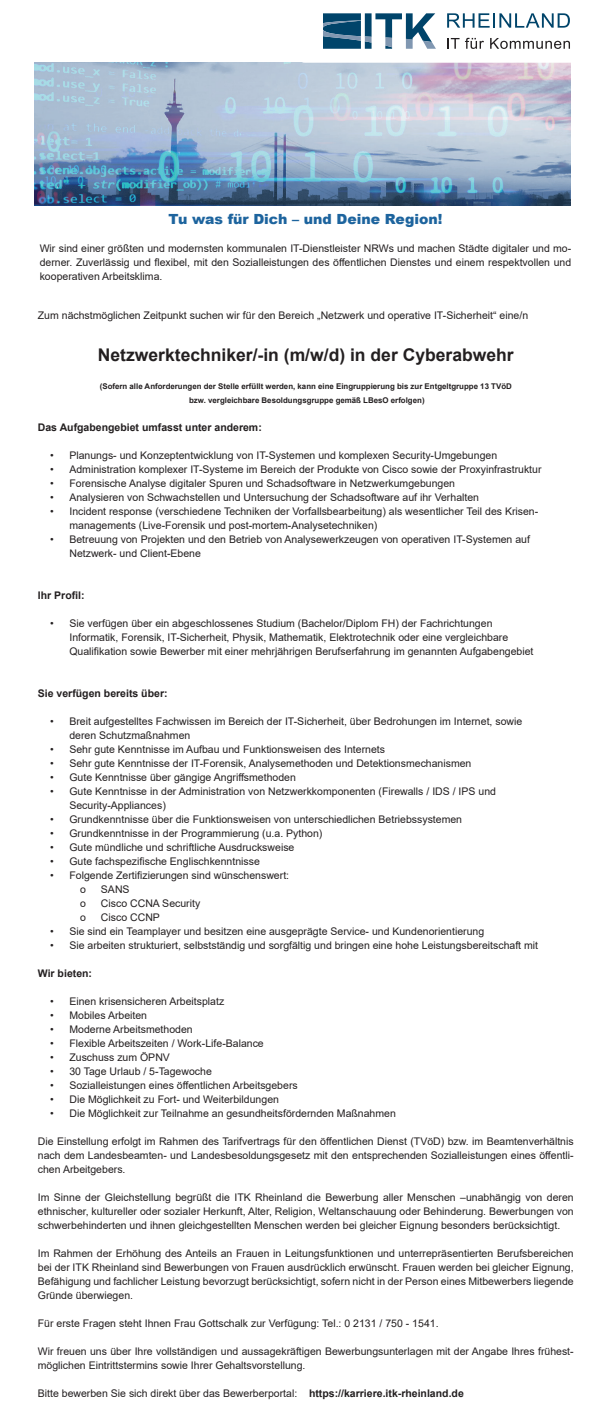
<style>
.page{position:relative;width:611px;height:1412px;background:#fff}
.page>*{position:absolute;margin:0;border:0;box-sizing:border-box;transform-origin:0 0}
.t1{font:700 17.5px "Arial";color:#231f20}
.t2{font:900 14px "Arial";color:#1d649e}
.t3{font:10.5px/14px "Arial";color:#231f20}
.t4{font:700 10.5px "Arial";color:#231f20}
.t5{font:700 7.88px/14px "Arial";color:#231f20;text-align:center}
.s1{font-weight:700}
</style>
<div class="page">
<img style="left:34px;top:62px;width:535px;height:143px">
<div style="left:296px;top:0;width:312px;height:63px;background:#fff;border-radius:9px"></div>
<svg style="left:323px;top:13px;width:112px;height:36px"></svg>
<svg style="left:447px;top:13px;width:122px;height:15px"></svg>
<svg style="left:447px;top:38px;width:36px;height:11px"></svg>
<svg style="left:490px;top:38px;width:79px;height:11px"></svg>
<h2 class="t2" style="left:168px;top:209px;width:275px">Tu was für Dich – und Deine Region!</h2>
<p class="t3" style="left:40px;top:241px;width:532px;text-align:justify">Wir sind einer größten und modernsten kommunalen IT-Dienstleister NRWs und machen Städte digitaler und mo&shy;derner. Zuverlässig und flexibel, mit den Sozialleistungen des öffentlichen Dienstes und einem respektvollen und kooperativen Arbeitsklima.</p>
<p class="t3" style="left:38px;top:308px;width:491px">Zum nächstmöglichen Zeitpunkt suchen wir für den Bereich „Netzwerk und operative IT-Sicherheit“ eine/n</p>
<h1 class="t1" style="left:98px;top:342px;width:417px">Netzwerktechniker/-in (m/w/d) in der Cyberabwehr</h1>
<p class="t5" style="left:100px;top:379px;width:413px">(Sofern alle Anforderungen der Stelle erfüllt werden, kann eine Eingruppierung bis zur Entgeltgruppe 13 TVöD bzw. vergleichbare Besoldungsgruppe gemäß LBesO erfolgen)</p>
<p class="t4" style="left:38px;top:420px;width:225px">Das Aufgabengebiet umfasst unter anderem:</p>
<p class="t3" style="left:50px;top:448px;width:448px">• Planungs- und Konzeptentwicklung von IT-Systemen und komplexen Security-Umgebungen</p>
<p class="t3" style="left:50px;top:462px;width:492px">• Administration komplexer IT-Systeme im Bereich der Produkte von Cisco sowie der Proxyinfrastruktur</p>
<p class="t3" style="left:50px;top:476px;width:406px">• Forensische Analyse digitaler Spuren und Schadsoftware in Netzwerkumgebungen</p>
<p class="t3" style="left:50px;top:490px;width:430px">• Analysieren von Schwachstellen und Untersuchung der Schadsoftware auf ihr Verhalten</p>
<p class="t3" style="left:69px;top:504px;width:470px;text-indent:-19px">• Incident response (verschiedene Techniken der Vorfallsbearbeitung) als wesentlicher Teil des Krisen&shy;managements (Live-Forensik und post-mortem-Analysetechniken)</p>
<p class="t3" style="left:69px;top:532px;width:461px;text-indent:-19px">• Betreuung von Projekten und den Betrieb von Analysewerkzeugen von operativen IT-Systemen auf<br>Netzwerk- und Client-Ebene</p>
<p class="t4" style="left:38px;top:588px;width:48px">Ihr Profil:</p>
<p class="t3" style="left:69px;top:616px;width:465px;text-indent:-19px">• Sie verfügen über ein abgeschlossenes Studium (Bachelor/Diplom FH) der Fachrichtungen<br>Informatik, Forensik, IT-Sicherheit, Physik, Mathematik, Elektrotechnik oder eine vergleichbare<br>Qualifikation sowie Bewerber mit einer mehrjährigen Berufserfahrung im genannten Aufgabengebiet</p>
<p class="t4" style="left:38px;top:686px;width:131px">Sie verfügen bereits über:</p>
<p class="t3" style="left:69px;top:714px;width:454px;text-indent:-19px">• Breit aufgestelltes Fachwissen im Bereich der IT-Sicherheit, über Bedrohungen im Internet, sowie deren Schutzmaßnahmen</p>
<p class="t3" style="left:50px;top:742px;width:336px">• Sehr gute Kenntnisse im Aufbau und Funktionsweisen des Internets</p>
<p class="t3" style="left:50px;top:756px;width:422px">• Sehr gute Kenntnisse der IT-Forensik, Analysemethoden und Detektionsmechanismen</p>
<p class="t3" style="left:50px;top:770px;width:247px">• Gute Kenntnisse über gängige Angriffsmethoden</p>
<p class="t3" style="left:69px;top:784px;width:428px;text-indent:-19px">• Gute Kenntnisse in der Administration von Netzwerkkomponenten (Firewalls / IDS / IPS und<br>Security-Appliances)</p>
<p class="t3" style="left:50px;top:812px;width:413px">• Grundkenntnisse über die Funktionsweisen von unterschiedlichen Betriebssystemen</p>
<p class="t3" style="left:50px;top:826px;width:273px">• Grundkenntnisse in der Programmierung (u.a. Python)</p>
<p class="t3" style="left:50px;top:840px;width:245px">• Gute mündliche und schriftliche Ausdrucksweise</p>
<p class="t3" style="left:50px;top:854px;width:211px">• Gute fachspezifische Englischkenntnisse</p>
<p class="t3" style="left:80px;top:868px;width:210px;text-indent:-30px">• Folgende Zertifizierungen sind wünschenswert: o</p>
<p class="t3" style="left:101px;top:882px;width:30px">SANS</p>
<p class="t3" style="left:80px;top:896px;width:7px">o</p>
<p class="t3" style="left:101px;top:896px;width:101px">Cisco CCNA Security</p>
<p class="t3" style="left:80px;top:910px;width:7px">o</p>
<p class="t3" style="left:101px;top:910px;width:60px">Cisco CCNP</p>
<p class="t3" style="left:50px;top:924px;width:435px">• Sie sind ein Teamplayer und besitzen eine ausgeprägte Service- und Kundenorientierung</p>
<p class="t3" style="left:50px;top:938px;width:489px">• Sie arbeiten strukturiert, selbstständig und sorgfältig und bringen eine hohe Leistungsbereitschaft mit</p>
<p class="t4" style="left:38px;top:966px;width:56px">Wir bieten:</p>
<p class="t3" style="left:50px;top:994px;width:175px">• Einen krisensicheren Arbeitsplatz</p>
<p class="t3" style="left:50px;top:1008px;width:98px">• Mobiles Arbeiten</p>
<p class="t3" style="left:50px;top:1022px;width:144px">• Moderne Arbeitsmethoden</p>
<p class="t3" style="left:50px;top:1036px;width:215px">• Flexible Arbeitszeiten / Work-Life-Balance</p>
<p class="t3" style="left:50px;top:1050px;width:121px">• Zuschuss zum ÖPNV</p>
<p class="t3" style="left:50px;top:1064px;width:163px">• 30 Tage Urlaub / 5-Tagewoche</p>
<p class="t3" style="left:50px;top:1078px;width:249px">• Sozialleistungen eines öffentlichen Arbeitsgebers</p>
<p class="t3" style="left:50px;top:1092px;width:230px">• Die Möglichkeit zu Fort- und Weiterbildungen</p>
<p class="t3" style="left:50px;top:1106px;width:347px">• Die Möglichkeit zur Teilnahme an gesundheitsfördernden Maßnahmen</p>
<p class="t3" style="left:38px;top:1134px;width:537px;text-align:justify">Die Einstellung erfolgt im Rahmen des Tarifvertrags für den öffentlichen Dienst (TVöD) bzw. im Beamtenverhältnis nach dem Landesbeamten- und Landesbesoldungsgesetz mit den entsprechenden Sozialleistungen eines öffentli&shy;chen Arbeitgebers.</p>
<p class="t3" style="left:38px;top:1190px;width:537px;text-align:justify">Im Sinne der Gleichstellung begrüßt die ITK Rheinland die Bewerbung aller Menschen –unabhängig von deren ethnischer, kultureller oder sozialer Herkunft, Alter, Religion, Weltanschauung oder Behinderung. Bewerbungen von schwerbehinderten und ihnen gleichgestellten Menschen werden bei gleicher Eignung besonders berücksichtigt.</p>
<p class="t3" style="left:38px;top:1246px;width:537px;text-align:justify">Im Rahmen der Erhöhung des Anteils an Frauen in Leitungsfunktionen und unterrepräsentierten Berufsbereichen bei der ITK Rheinland sind Bewerbungen von Frauen ausdrücklich erwünscht. Frauen werden bei gleicher Eignung, Befähigung und fachlicher Leistung bevorzugt berücksichtigt, sofern nicht in der Person eines Mitbewerbers liegende Gründe überwiegen.</p>
<p class="t3" style="left:38px;top:1316px;width:402px">Für erste Fragen steht Ihnen Frau Gottschalk zur Verfügung: Tel.: 0 2131 / 750 - 1541.</p>
<p class="t3" style="left:38px;top:1344px;width:537px">Wir freuen uns über Ihre vollständigen und aussagekräftigen Bewerbungsunterlagen mit der Angabe Ihres frühest&shy;möglichen Eintrittstermins sowie Ihrer Gehaltsvorstellung.</p>
<p class="t3" style="left:38px;top:1386px;width:427px">Bitte bewerben Sie sich direkt über das Bewerberportal: <span class="s1">https://karriere.itk-rheinland.de</span></p>
</div>
